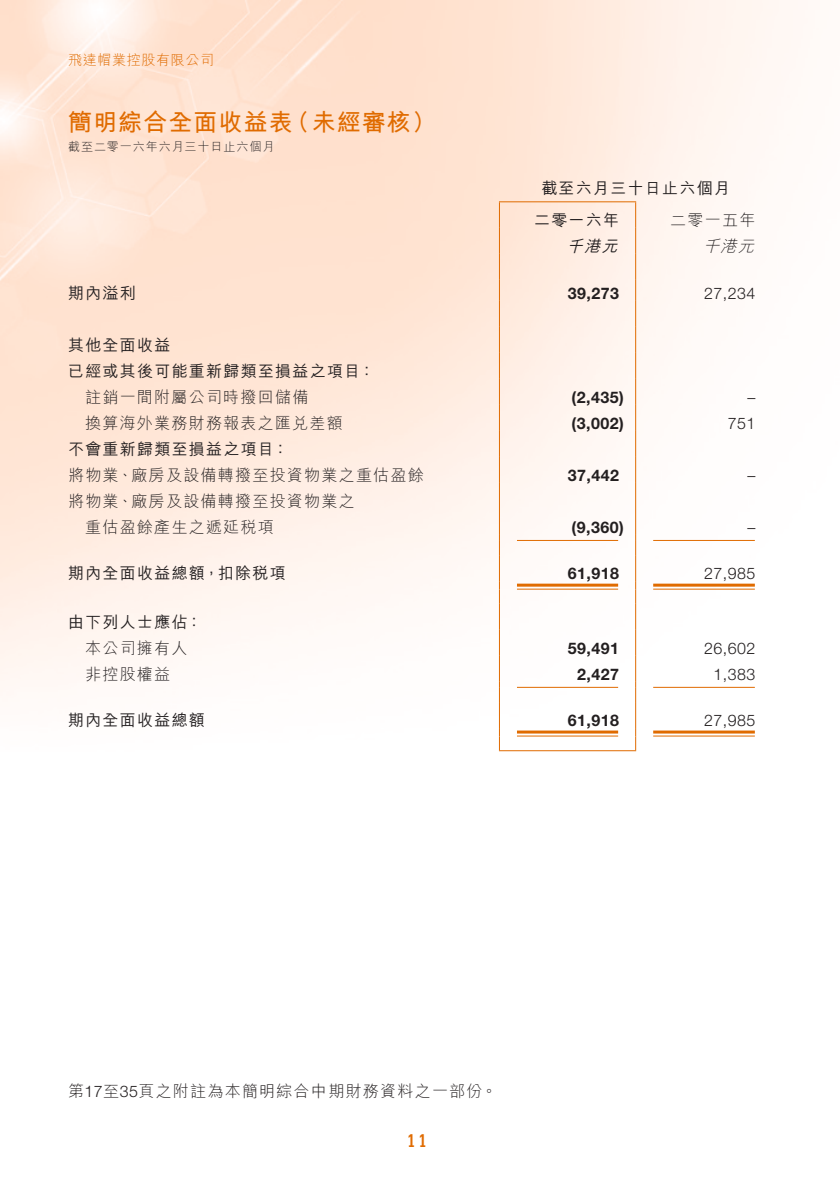
<style>
.page{position:relative;width:840px;height:1191px;background:#fff}
.page>*{position:absolute;margin:0;border:0;box-sizing:border-box;transform-origin:0 0}
.t1{font:700 24px "M Hei HK";letter-spacing:.045em;color:#e06b00}
.t2{font:18px "Calvert MT Std";color:#e06b00}
.Body_Text{font:300 16px "M Hei HK";letter-spacing:.08em;color:#231f20}
.Body_Text-2{font:500 16px "M Hei HK";letter-spacing:.08em;color:#231f20}
.Body_Text-3{font:700 16px "Helvetica Neue LT Std";letter-spacing:.03em;color:#231f20}
.Body_Text-4{font:300 16px "Helvetica Neue LT Std";letter-spacing:.03em;color:#231f20}
.Body_Text-5{font:italic 300 16px "M Hei HK";color:#231f20}
.Body_Text-6{font:italic 500 16px "M Hei HK";color:#231f20}
.t3{font:300 14px "M Hei HK";letter-spacing:.05em;color:#e06b00}
.t4{font:300 12px "M Hei HK";letter-spacing:.08em;color:#231f20}
.s1{font-family:"Helvetica Neue LT Std"}
</style>
<div class="page">
<img style="left:0;top:0;width:798px;height:752px">
<hr style="left:498px;top:483px;width:1px;height:52px;background:#e06b00">
<hr style="left:634px;top:483px;width:1px;height:52px;background:#e06b00">
<hr style="left:498px;top:201px;width:137px;height:1px;background:#e06b00">
<svg style="left:498px;top:202px;width:1px;height:281px"></svg>
<svg style="left:634px;top:202px;width:1px;height:281px"></svg>
<hr style="left:498px;top:750px;width:137px;height:1px;background:#e06b00">
<svg style="left:498px;top:535px;width:1px;height:215px"></svg>
<svg style="left:634px;top:535px;width:1px;height:215px"></svg>
<hr style="left:516px;top:540px;width:101px;height:1px;background:#e06b00">
<hr style="left:652px;top:540px;width:102px;height:1px;background:#e06b00">
<hr style="left:516px;top:583px;width:101px;height:3px;background:#e06b00">
<hr style="left:516px;top:588px;width:101px;height:1px;background:#e06b00">
<hr style="left:652px;top:583px;width:102px;height:3px;background:#e06b00">
<hr style="left:652px;top:588px;width:102px;height:1px;background:#e06b00">
<hr style="left:516px;top:687px;width:101px;height:1px;background:#e06b00">
<hr style="left:652px;top:687px;width:102px;height:1px;background:#e06b00">
<hr style="left:516px;top:730px;width:101px;height:3px;background:#e06b00">
<hr style="left:516px;top:735px;width:101px;height:1px;background:#e06b00">
<hr style="left:652px;top:730px;width:102px;height:3px;background:#e06b00">
<hr style="left:652px;top:735px;width:102px;height:1px;background:#e06b00">
<p class="t3" style="left:68px;top:53px;width:148px">飛達帽業控股有限公司</p>
<p class="t1" style="left:68px;top:105px;width:226px">簡明綜合全面收益表</p>
<p class="t4" style="left:68px;top:140px;width:208px">截至二零一六年六月三十日止六個月</p>
<p class="t1" style="left:285px;top:105px;width:152px">（未經審核(</p>
<p class="Body_Text-2" style="left:541px;top:177px;width:190px">截至六月三十日止六個月</p>
<p class="Body_Text" style="left:670px;top:212px;width:86px">二零一五年</p>
<p class="Body_Text-2" style="left:533px;top:208px;width:86px">二零一六年</p>
<p class="Body_Text-6" style="left:566px;top:234px;width:57px">千港元</p>
<p class="Body_Text-5" style="left:702px;top:238px;width:56px">千港元</p>
<p class="Body_Text-2" style="left:68px;top:281px;width:69px">期內溢利</p>
<p class="Body_Text-2" style="left:68px;top:333px;width:104px">其他全面收益</p>
<p class="Body_Text-2" style="left:68px;top:359px;width:308px">已經或其後可能重新歸類至損益之項目：</p>
<p class="Body_Text-3" style="left:567px;top:283px;width:53px">39,273</p>
<p class="Body_Text-4" style="left:703px;top:283px;width:53px">27,234</p>
<p class="Body_Text" style="left:85px;top:389px;width:224px">註銷一間附屬公司時撥回儲備</p>
<p class="Body_Text-3" style="left:571px;top:387px;width:54px">)2,435(</p>
<p class="Body_Text-4" style="left:747px;top:387px;width:9px">–</p>
<p class="Body_Text" style="left:85px;top:415px;width:259px">換算海外業務財務報表之匯兌差額</p>
<p class="Body_Text-2" style="left:68px;top:437px;width:222px">不會重新歸類至損益之項目：</p>
<p class="Body_Text-3" style="left:571px;top:413px;width:54px">)3,002(</p>
<p class="Body_Text-4" style="left:727px;top:413px;width:29px">751</p>
<p class="Body_Text" style="left:68px;top:467px;width:357px">將物業、廠房及設備轉撥至投資物業之重估盈餘</p>
<p class="Body_Text" style="left:68px;top:493px;width:288px">將物業、廠房及設備轉撥至投資物業之</p>
<p class="Body_Text-3" style="left:567px;top:465px;width:53px">37,442</p>
<p class="Body_Text-4" style="left:747px;top:465px;width:9px">–</p>
<p class="Body_Text" style="left:85px;top:519px;width:190px">重估盈餘產生之遞延稅項</p>
<p class="Body_Text-3" style="left:571px;top:517px;width:54px">)9,360(</p>
<p class="Body_Text-4" style="left:747px;top:517px;width:9px">–</p>
<p class="Body_Text-2" style="left:68px;top:561px;width:219px">期內全面收益總額，扣除稅項</p>
<p class="Body_Text-2" style="left:68px;top:610px;width:135px">由下列人士應佔：</p>
<p class="Body_Text-3" style="left:567px;top:563px;width:53px">61,918</p>
<p class="Body_Text-4" style="left:703px;top:563px;width:53px">27,985</p>
<p class="Body_Text" style="left:85px;top:640px;width:104px">本公司擁有人</p>
<p class="Body_Text-3" style="left:567px;top:638px;width:53px">59,491</p>
<p class="Body_Text-4" style="left:703px;top:638px;width:53px">26,602</p>
<p class="Body_Text" style="left:85px;top:666px;width:86px">非控股權益</p>
<p class="Body_Text-3" style="left:577px;top:664px;width:43px">2,427</p>
<p class="Body_Text-4" style="left:713px;top:664px;width:43px">1,383</p>
<p class="Body_Text-2" style="left:68px;top:708px;width:138px">期內全面收益總額</p>
<p class="Body_Text-3" style="left:567px;top:710px;width:53px">61,918</p>
<p class="Body_Text-4" style="left:703px;top:710px;width:53px">27,985</p>
<p class="Body_Text" style="left:68px;top:1083px;width:430px">第<span class="s1">17</span>至<span class="s1">35</span>頁之附註為本簡明綜合中期財務資料之一部份。</p>
<p class="t2" style="left:406px;top:1129px;width:23px">11</p>
</div>
